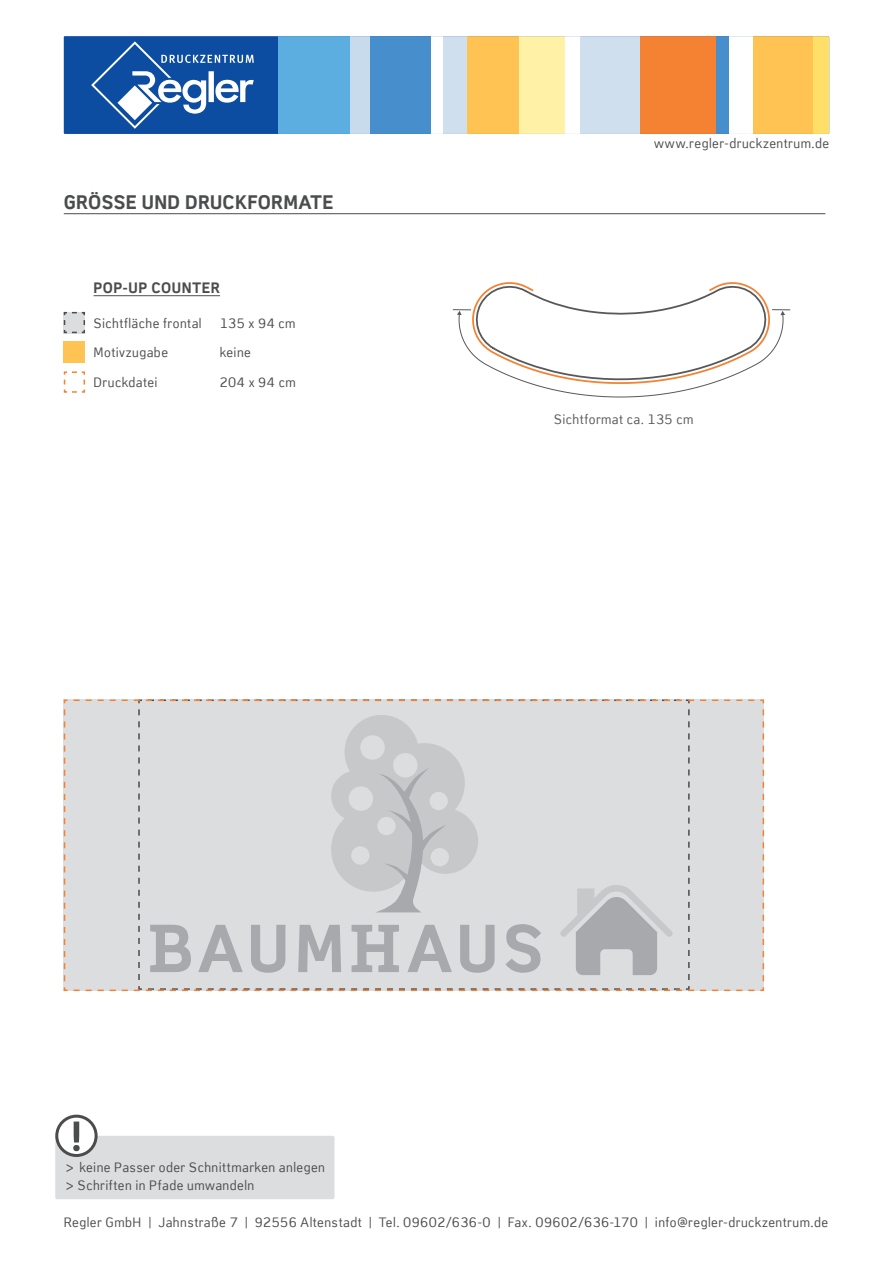
<style>
.page{position:relative;width:893px;height:1263px;background:#fff}
.page>*{position:absolute;margin:0;border:0;box-sizing:border-box;transform-origin:0 0}
.t1{font:700 19.5px "Copy";letter-spacing:.01em;color:#4b4c4d}
.t2{font:700 15px "Copy";letter-spacing:.035em;color:#4b4c4d}
.t3{font:13.5px/18px "Copy";letter-spacing:.035em;color:#4b4c4d}
.t4{font:13.5px "Copy";letter-spacing:.035em;color:#57585a}
</style>
<div class="page">
<hr style="left:64px;top:213px;width:761px;height:1px;background:#4b4c4d">
<div style="left:55px;top:1136px;width:279px;height:63px;background:#dcdddf;border-radius:2px"></div>
<div style="left:57px;top:1116px;width:39px;height:39px;background:#fff;border-radius:50%"></div>
<div style="left:55px;top:1115px;width:43px;height:42px;border:3px solid #4b4c4d;border-radius:50%"></div>
<svg style="left:73px;top:1121px;width:7px;height:30px"></svg>
<svg style="left:63px;top:311px;width:22px;height:23px"></svg>
<svg style="left:63px;top:699px;width:702px;height:293px;background:#e4dad4"></svg>
<svg style="left:71px;top:699px;width:686px;height:292px;background:#d6d6d8"></svg>
<div style="left:64px;top:342px;width:21px;height:21px;background:#fec352"></div>
<svg style="left:63px;top:371px;width:22px;height:22px"></svg>
<hr style="left:94px;top:295px;width:126px;height:1px;background:#4b4c4d">
<svg style="left:453px;top:282px;width:337px;height:116px"></svg>
<div style="left:64px;top:36px;width:765px;height:98px;background:#0d4da1"></div>
<div style="left:278px;top:36px;width:73px;height:98px;background:#5daee0"></div>
<div style="left:370px;top:36px;width:61px;height:98px;background:#468fcc"></div>
<div style="left:351px;top:36px;width:19px;height:98px;background:#c8dbec"></div>
<div style="left:431px;top:36px;width:12px;height:98px;background:#fff"></div>
<div style="left:565px;top:36px;width:15px;height:98px;background:#fff"></div>
<div style="left:443px;top:36px;width:24px;height:98px;background:#cfdfee"></div>
<div style="left:753px;top:36px;width:60px;height:98px;background:#fec352"></div>
<div style="left:640px;top:36px;width:76px;height:98px;background:#f48232"></div>
<div style="left:518px;top:36px;width:47px;height:98px;background:#fff1a5"></div>
<div style="left:716px;top:36px;width:13px;height:98px;background:#468fcc"></div>
<div style="left:467px;top:36px;width:51px;height:98px;background:#fec352"></div>
<div style="left:580px;top:36px;width:60px;height:98px;background:#cfdfee"></div>
<div style="left:729px;top:36px;width:24px;height:98px;background:#fff"></div>
<div style="left:813px;top:36px;width:16px;height:98px;background:#ffdf68"></div>
<svg style="left:91px;top:41px;width:163px;height:88px"></svg>
<h1 class="t1" style="left:64px;top:191px;width:271px">GRÖSSE UND DRUCKFORMATE</h1>
<p class="t2" style="left:94px;top:279px;width:128px">POP-UP COUNTER</p>
<p class="t3" style="left:94px;top:314px;width:110px">Sichtfläche frontal</p>
<p class="t3" style="left:94px;top:343px;width:76px">Motivzugabe</p>
<p class="t3" style="left:94px;top:373px;width:66px">Druckdatei</p>
<p class="t3" style="left:220px;top:314px;width:77px">135 x 94 cm</p>
<p class="t3" style="left:220px;top:343px;width:33px">keine</p>
<p class="t3" style="left:220px;top:373px;width:77px">204 x 94 cm</p>
<p class="t3" style="left:654px;top:134px;width:177px">www.regler-druckzentrum.de</p>
<p class="t4" style="left:554px;top:411px;width:141px">Sichtformat ca. 135 cm</p>
<p class="t3" style="left:66px;top:1158px;width:261px">&gt; keine Passer oder Schnittmarken anlegen &gt; Schriften in Pfade umwandeln</p>
<p class="t3" style="left:64px;top:1213px;width:766px">Regler GmbH | Jahnstraße 7 | 92556 Altenstadt | Tel. 09602/636-0 | Fax. 09602/636-170 | info@regler-druckzentrum.de</p>
</div>
